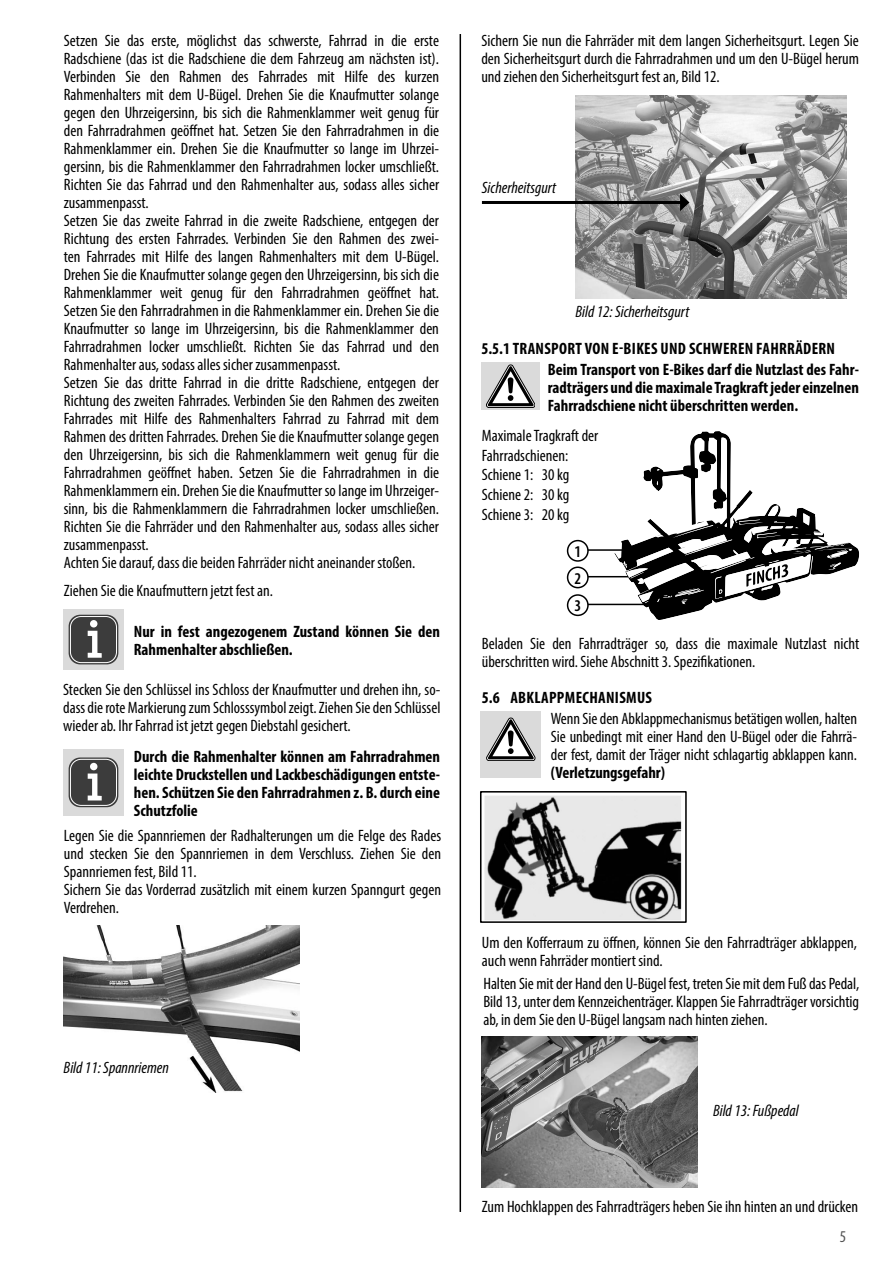
<style>
.page{position:relative;width:893px;height:1263px;background:#fff}
.page>*{position:absolute;margin:0;border:0;box-sizing:border-box;transform-origin:0 0}
.t1{font:condensed 16.5px/18px "Myriad Pro";color:#000}
.t2{font:700 condensed 16.5px/18px "Myriad Pro";color:#000;text-align:justify}
.t3{font:italic condensed 16.5px "Myriad Pro";color:#000}
.t4{font:700 condensed 16.5px "Myriad Pro";letter-spacing:.02em;color:#000}
.t5{font:600 condensed 16.5px/27.2px "Myriad Pro";color:#000;text-align:justify}
.t6{font:condensed 16.5px "Myriad Pro";color:#515151}
</style>
<div class="page">
<hr style="left:460px;top:34px;width:1px;height:1178px;background:#000">
<div style="left:63px;top:609px;width:61px;height:61px;background:#dadada"></div>
<div style="left:63px;top:749px;width:61px;height:66px;background:#dadada"></div>
<div style="left:69px;top:615px;width:49px;height:49px;background:#3c3c3c;border-radius:12px"></div>
<div style="left:70px;top:616px;width:47px;height:47px;border:1px solid #fff;border-radius:11px"></div>
<svg style="left:88px;top:631px;width:14px;height:27px"></svg>
<div style="left:90px;top:620px;width:7px;height:7px;background:#fff;border-radius:50%"></div>
<div style="left:69px;top:757px;width:49px;height:50px;background:#3c3c3c;border-radius:12px"></div>
<div style="left:70px;top:759px;width:47px;height:47px;border:1px solid #fff;border-radius:11px"></div>
<svg style="left:88px;top:773px;width:14px;height:27px"></svg>
<div style="left:90px;top:763px;width:7px;height:7px;background:#fff;border-radius:50%"></div>
<img style="left:63px;top:926px;width:236px;height:167px">
<img style="left:576px;top:95px;width:271px;height:204px">
<hr style="left:482px;top:201px;width:201px;height:3px;background:#000">
<svg style="left:680px;top:194px;width:9px;height:17px"></svg>
<div style="left:481px;top:362px;width:59px;height:48px;background:#dadada"></div>
<svg style="left:486px;top:365px;width:49px;height:43px"></svg>
<svg style="left:614px;top:431px;width:196px;height:189px"></svg>
<hr style="left:588px;top:549px;width:35px;height:2px;background:#000">
<div style="left:567px;top:540px;width:22px;height:22px;border:2px solid #000;border-radius:50%"></div>
<hr style="left:588px;top:576px;width:40px;height:1px;background:#000">
<div style="left:567px;top:566px;width:22px;height:22px;border:2px solid #000;border-radius:50%"></div>
<hr style="left:588px;top:604px;width:56px;height:1px;background:#000">
<div style="left:567px;top:594px;width:22px;height:22px;border:2px solid #000;border-radius:50%"></div>
<img style="left:484px;top:796px;width:198px;height:124px">
<div style="left:480px;top:791px;width:207px;height:132px;border:2px solid #010101"></div>
<div style="left:481px;top:711px;width:60px;height:67px;background:#dadada"></div>
<svg style="left:486px;top:718px;width:49px;height:43px"></svg>
<img style="left:482px;top:1037px;width:215px;height:151px">
<p class="t1" style="left:64px;top:31px;width:377px">Setzen Sie das erste, möglichst das schwerste, Fahrrad in die erste Radschiene (das ist die Radschiene die dem Fahrzeug am nächsten ist).<br>Verbinden Sie den Rahmen des Fahrrades mit Hilfe des kurzen Rahmenhalters mit dem U-Bügel. Drehen Sie die Knaufmutter solange gegen den Uhrzeigersinn, bis sich die Rahmenklammer weit genug für den Fahrradrahmen geöffnet hat. Setzen Sie den Fahrradrahmen in die Rahmenklammer ein. Drehen Sie die Knaufmutter so lange im Uhrzei&shy;gersinn, bis die Rahmenklammer den Fahrradrahmen locker umschließt.<br>Richten Sie das Fahrrad und den Rahmenhalter aus, sodass alles sicher zusammenpasst.<br>Setzen Sie das zweite Fahrrad in die zweite Radschiene, entgegen der Richtung des ersten Fahrrades. Verbinden Sie den Rahmen des zwei&shy;ten Fahrrades mit Hilfe des langen Rahmenhalters mit dem U-Bügel.<br>Drehen Sie die Knaufmutter solange gegen den Uhrzeigersinn, bis sich die Rahmenklammer weit genug für den Fahrradrahmen geöffnet hat.<br>Setzen Sie den Fahrradrahmen in die Rahmenklammer ein. Drehen Sie die Knaufmutter so lange im Uhrzeigersinn, bis die Rahmenklammer den Fahrradrahmen locker umschließt. Richten Sie das Fahrrad und den Rahmenhalter aus, sodass alles sicher zusammenpasst.<br>Setzen Sie das dritte Fahrrad in die dritte Radschiene, entgegen der Richtung des zweiten Fahrrades. Verbinden Sie den Rahmen des zweiten Fahrrades mit Hilfe des Rahmenhalters Fahrrad zu Fahrrad mit dem Rahmen des dritten Fahrrades. Drehen Sie die Knaufmutter solange gegen den Uhrzeigersinn, bis sich die Rahmenklammern weit genug für die Fahrradrahmen geöffnet haben. Setzen Sie die Fahrradrahmen in die Rahmenklammern ein. Drehen Sie die Knaufmutter so lange im Uhrzeiger&shy;sinn, bis die Rahmenklammern die Fahrradrahmen locker umschließen.<br>Richten Sie die Fahrräder und den Rahmenhalter aus, sodass alles sicher zusammenpasst.<br>Achten Sie darauf, dass die beiden Fahrräder nicht aneinander stoßen.</p>
<p class="t1" style="left:64px;top:581px;width:211px">Ziehen Sie die Knaufmuttern jetzt fest an.</p>
<p class="t2" style="left:134px;top:622px;width:308px">Nur in fest angezogenem Zustand können Sie den<br>Rahmenhalter abschließen.</p>
<p class="t1" style="left:63px;top:680px;width:379px;text-align:justify">Stecken Sie den Schlüssel ins Schloss der Knaufmutter und drehen ihn, so&shy;dass die rote Markierung zum Schlosssymbol zeigt. Ziehen Sie den Schlüssel wieder ab. Ihr Fahrrad ist jetzt gegen Diebstahl gesichert.</p>
<p class="t2" style="left:134px;top:747px;width:308px">Durch die Rahmenhalter können am Fahrradrahmen leichte Druckstellen und Lackbeschädigungen entste&shy;hen. Schützen Sie den Fahrradrahmen z. B. durch eine Schutzfolie</p>
<p class="t1" style="left:64px;top:826px;width:379px">Legen Sie die Spannriemen der Radhalterungen um die Felge des Rades und stecken Sie den Spannriemen in dem Verschluss. Ziehen Sie den Spannriemen fest, Bild 11.<br>Sichern Sie das Vorderrad zusätzlich mit einem kurzen Spanngurt gegen Verdrehen.</p>
<p class="t3" style="left:64px;top:1057px;width:107px">Bild 11: Spannriemen</p>
<p class="t1" style="left:481px;top:32px;width:379px;text-align:justify">Sichern Sie nun die Fahrräder mit dem langen Sicherheitsgurt. Legen Sie den Sicherheitsgurt durch die Fahrradrahmen und um den U-Bügel herum und ziehen den Sicherheitsgurt fest an, Bild 12.</p>
<p class="t3" style="left:482px;top:178px;width:76px">Sicherheitsgurt</p>
<p class="t3" style="left:575px;top:301px;width:115px">Bild 12: Sicherheitsgurt</p>
<p class="t4" style="left:481px;top:338px;width:355px">5.5.1 TRANSPORT VON E-BIKES UND SCHWEREN FAHRRÄDERN</p>
<p class="t2" style="left:548px;top:360px;width:313px">Beim Transport von E-Bikes darf die Nutzlast des Fahr&shy;radträgers und die maximale Tragkraft jeder einzelnen Fahrradschiene nicht überschritten werden.</p>
<p class="t1" style="left:482px;top:425px;width:118px;line-height:19.8px">Maximale Tragkraft der<br>Fahrradschienen:<br>Schiene 1: 30 kg<br>Schiene 2: 30 kg<br>Schiene 3: 20 kg</p>
<p class="t5" style="left:574px;top:538px;width:8px">1<br>2<br>3</p>
<p class="t1" style="left:482px;top:634px;width:379px">Beladen Sie den Fahrradträger so, dass die maximale Nutzlast nicht überschritten wird. Siehe Abschnitt 3. Spezifikationen.</p>
<p class="t4" style="left:482px;top:688px;width:172px">5.6 ABKLAPPMECHANISMUS</p>
<p class="t1" style="left:551px;top:709px;width:308px;text-align:justify">Wenn Sie den Abklappmechanismus betätigen wollen, halten Sie unbedingt mit einer Hand den U-Bügel oder die Fahrrä&shy;der fest, damit der Träger nicht schlagartig abklappen kann.</p>
<p class="t2" style="left:551px;top:763px;width:116px">(Verletzungsgefahr)</p>
<p class="t1" style="left:482px;top:933px;width:377px">Um den Kofferraum zu öffnen, können Sie den Fahrradträger abklappen, auch wenn Fahrräder montiert sind.</p>
<p class="t1" style="left:483px;top:974px;width:377px;text-align:justify">Halten Sie mit der Hand den U-Bügel fest, treten Sie mit dem Fuß das Pedal, Bild 13, unter dem Kennzeichenträger. Klappen Sie Fahrradträger vorsichtig ab, in dem Sie den U-Bügel langsam nach hinten ziehen.</p>
<p class="t3" style="left:713px;top:1101px;width:87px">Bild 13: Fußpedal</p>
<p class="t1" style="left:482px;top:1197px;width:378px">Zum Hochklappen des Fahrradträgers heben Sie ihn hinten an und drücken</p>
<p class="t6" style="left:840px;top:1226px;width:8px">5</p>
</div>
